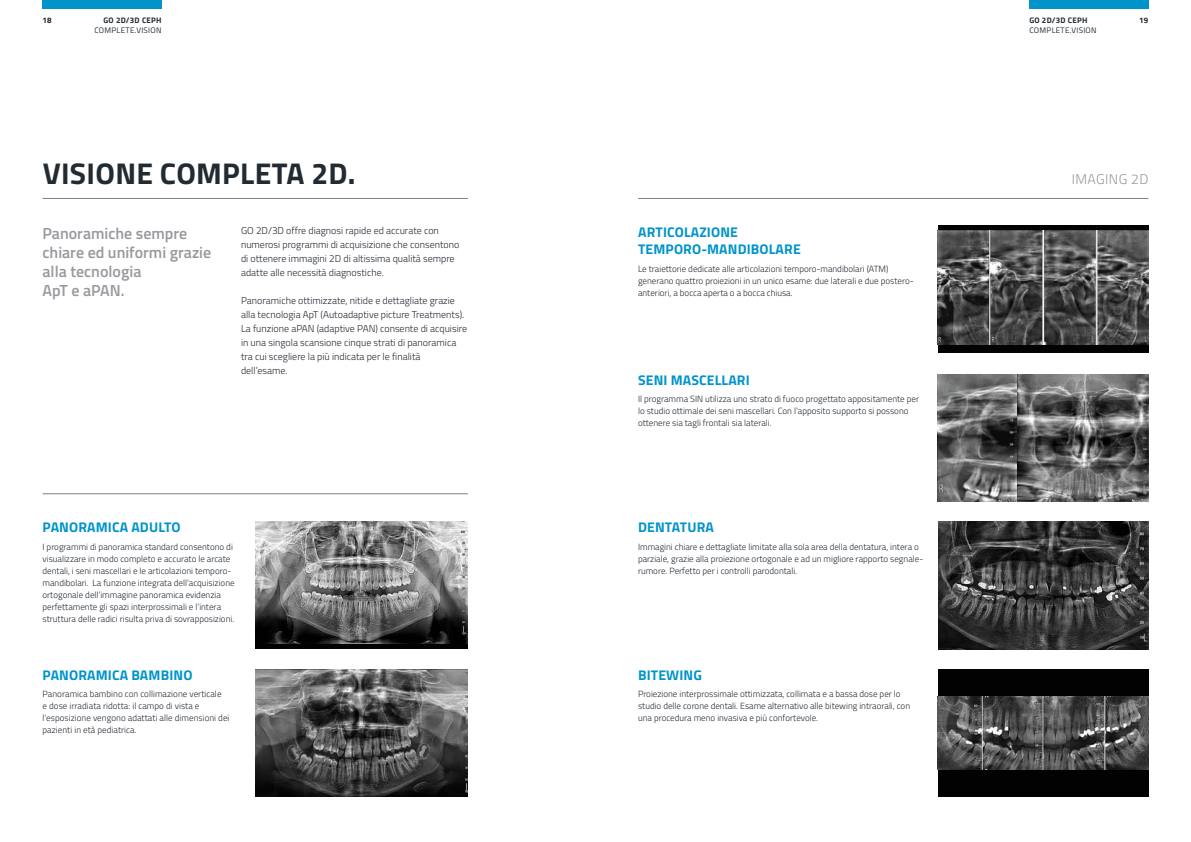
<style>
.page{position:relative;width:1191px;height:842px;background:#fff}
.page>*{position:absolute;margin:0;border:0;box-sizing:border-box;transform-origin:0 0}
.t1{font:700 30px "Titillium";letter-spacing:.01em;color:#222a32}
.t2{font:600 16px/19.2px "Titillium";color:#96999e}
.t3{font:700 14px/16.8px "Titillium";letter-spacing:.01em;color:#0094ca}
.t4{font:300 14px "Titillium";letter-spacing:.03em;color:#96999e}
.t5{font:300 10px/14px "Titillium";color:#222a32}
.t6{font:300 9px/12px "Titillium";color:#222a32}
.t7{font:8px "Titillium";letter-spacing:.04em;color:#222a32}
.t8{font:700 8px "Titillium";letter-spacing:.03em;color:#222a32}
</style>
<div class="page">
<div style="left:1029px;top:0;width:119px;height:9px;background:#0094ca"></div>
<hr style="left:638px;top:198px;width:510px;height:1px;background:#7d8186">
<hr style="left:43px;top:198px;width:425px;height:1px;background:#7d8186">
<div style="left:43px;top:0;width:119px;height:9px;background:#0094ca"></div>
<div style="left:937px;top:225px;width:211px;height:128px;background:linear-gradient(to right,#020203,#020203)"></div>
<img style="left:937px;top:231px;width:211px;height:113px">
<img style="left:937px;top:374px;width:211px;height:128px">
<img style="left:938px;top:522px;width:210px;height:127px">
<div style="left:255px;top:522px;width:213px;height:127px;background:#020203"></div>
<img style="left:255px;top:522px;width:213px;height:121px">
<div style="left:937px;top:669px;width:211px;height:128px;background:#020203"></div>
<img style="left:937px;top:696px;width:211px;height:73px">
<img style="left:255px;top:669px;width:213px;height:127px">
<hr style="left:43px;top:493px;width:425px;height:1px;background:#7d8186">
<p class="t8" style="left:43px;top:14px;width:11px">18</p>
<p class="t8" style="left:103px;top:14px;width:60px">GO 2D/3D CEPH</p>
<p class="t8" style="left:1139px;top:14px;width:11px">19</p>
<p class="t7" style="left:94px;top:24px;width:69px">COMPLETE.VISION</p>
<p class="t8" style="left:1029px;top:14px;width:60px">GO 2D/3D CEPH</p>
<p class="t7" style="left:1029px;top:24px;width:69px">COMPLETE.VISION</p>
<h1 class="t1" style="left:43px;top:151px;width:314px">VISIONE COMPLETA 2D.</h1>
<h2 class="t2" style="left:43px;top:223px;width:170px">Panoramiche sempre chiare ed uniformi grazie alla tecnologia<br>ApT e aPAN.</h2>
<p class="t5" style="left:241px;top:223px;width:220px">GO 2D/3D offre diagnosi rapide ed accurate con numerosi programmi di acquisizione che consentono di ottenere immagini 2D di altissima qualità sempre adatte alle necessità diagnostiche.</p>
<p class="t5" style="left:241px;top:293px;width:227px">Panoramiche ottimizzate, nitide e dettagliate grazie alla tecnologia ApT (Autoadaptive picture Treatments).<br>La funzione aPAN (adaptive PAN) consente di acquisire in una singola scansione cinque strati di panoramica tra cui scegliere la più indicata per le finalità dell’esame.</p>
<h3 class="t3" style="left:43px;top:518px;width:139px">PANORAMICA ADULTO</h3>
<p class="t6" style="left:43px;top:540px;width:194px">I programmi di panoramica standard consentono di visualizzare in modo completo e accurato le arcate dentali, i seni mascellari e le articolazioni temporo&shy;mandibolari. La funzione integrata dell’acquisizione ortogonale dell’immagine panoramica evidenzia perfettamente gli spazi interprossimali e l’intera struttura delle radici risulta priva di sovrapposizioni.</p>
<h3 class="t3" style="left:43px;top:665px;width:151px">PANORAMICA BAMBINO</h3>
<p class="t6" style="left:43px;top:688px;width:188px">Panoramica bambino con collimazione verticale<br>e dose irradiata ridotta: il campo di vista e l’esposizione vengono adattati alle dimensioni dei pazienti in età pediatrica.</p>
<h3 class="t3" style="left:638px;top:223px;width:164px">ARTICOLAZIONE<br>TEMPORO-MANDIBOLARE</h3>
<p class="t6" style="left:638px;top:262px;width:277px">Le traiettorie dedicate alle articolazioni temporo-mandibolari (ATM) generano quattro proiezioni in un unico esame: due laterali e due postero&shy;anteriori, a bocca aperta o a bocca chiusa.</p>
<h3 class="t3" style="left:638px;top:371px;width:113px">SENI MASCELLARI</h3>
<p class="t6" style="left:638px;top:393px;width:282px">Il programma SIN utilizza uno strato di fuoco progettato appositamente per lo studio ottimale dei seni mascellari. Con l’apposito supporto si possono ottenere sia tagli frontali sia laterali.</p>
<h3 class="t3" style="left:638px;top:518px;width:77px">DENTATURA</h3>
<p class="t6" style="left:638px;top:540px;width:287px">Immagini chiare e dettagliate limitate alla sola area della dentatura, intera o parziale, grazie alla proiezione ortogonale e ad un migliore rapporto segnale&shy;rumore. Perfetto per i controlli parodontali.</p>
<h3 class="t3" style="left:638px;top:665px;width:65px">BITEWING</h3>
<p class="t6" style="left:638px;top:688px;width:274px">Proiezione interprossimale ottimizzata, collimata e a bassa dose per lo studio delle corone dentali. Esame alternativo alle bitewing intraorali, con una procedura meno invasiva e più confortevole.</p>
<h3 class="t4" style="left:1071px;top:169px;width:78px">IMAGING 2D</h3>
</div>
